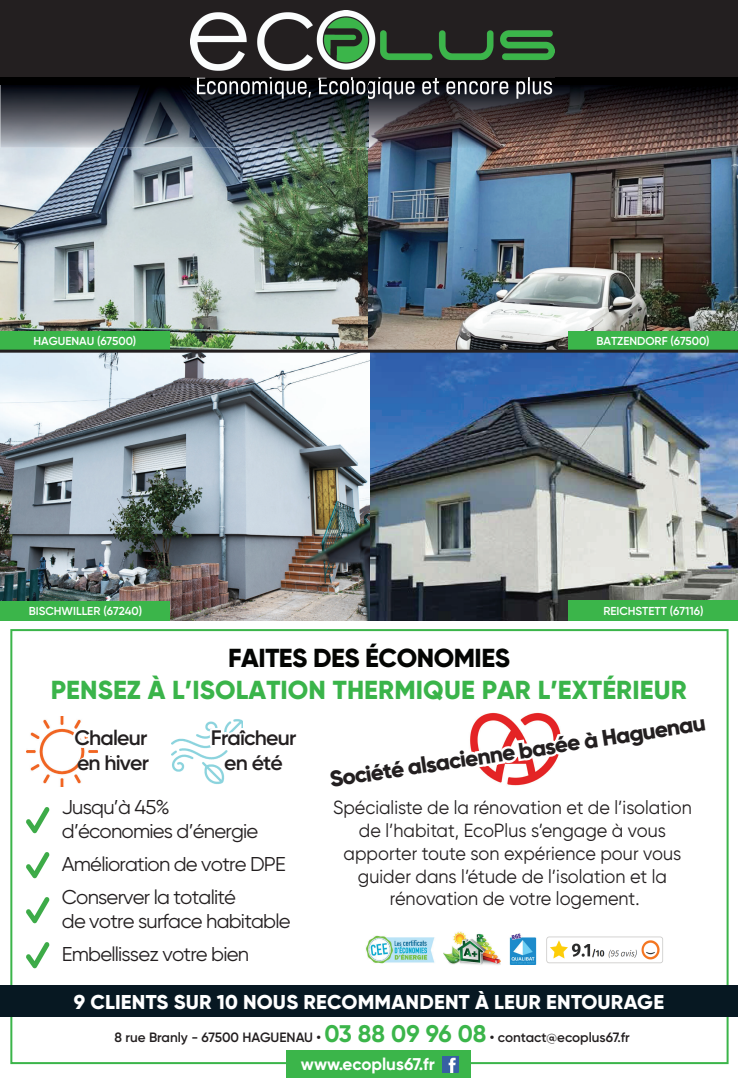
<style>
.page{position:relative;width:738px;height:1078px;background:#fff}
.page>*{position:absolute;margin:0;border:0;box-sizing:border-box;transform-origin:0 0}
.t1{font:800 26px "Gilroy";letter-spacing:.005em;color:#3ab44a}
.t2{font:800 26px "Gilroy";letter-spacing:-.02em;color:#040503}
.t3{font:800 22.5px "Gilroy";color:#231f20}
.t4{font:600 20.9px/25.1px "Gilroy";letter-spacing:-.04em;color:#231f20}
.t5{font:20px/24px "Gilroy";letter-spacing:-.04em;color:#231f20}
.t6{font:800 20px "Gilroy";letter-spacing:.01em;color:#fff}
.t7{font:19px/22.8px "Gilroy";color:#231f20;text-align:center;scale:.95 1}
.t8{font:700 17px "Gilroy";color:#fff}
.t9{font:600 13.5px "Gilroy";color:#231f20}
.t10{font:600 11.5px "Gilroy";letter-spacing:-.005em;color:#fff}
.s1{font-weight:700;font-size:24px;color:#3bb54a}
</style>
<div class="page">
<img style="left:369px;top:353px;width:368px;height:267px">
<img style="left:0;top:148px;width:368px;height:201px">
<img style="left:0;top:352px;width:369px;height:268px">
<img style="left:368px;top:85px;width:369px;height:264px">
<div style="left:0;top:0;width:737px;height:85px;background:#231f20"></div>
<img style="left:0;top:85px;width:368px;height:63px">
<svg style="left:10px;top:629px;width:718px;height:434px"></svg>
<img style="left:191px;top:11px;width:363px;height:71px">
<img style="left:191px;top:85px;width:363px;height:16px">
<img style="left:191px;top:80px;width:178px;height:5px">
<img style="left:368px;top:82px;width:186px;height:3px">
<div style="left:286px;top:1049px;width:184px;height:28px;background:#3bb54a"></div>
<img style="left:442px;top:1056px;width:16px;height:15px">
<img style="left:365px;top:933px;width:71px;height:31px">
<img style="left:443px;top:930px;width:57px;height:36px">
<img style="left:505px;top:932px;width:35px;height:31px">
<div style="left:0;top:985px;width:737px;height:31px;background:#071822"></div>
<div style="left:567px;top:331px;width:170px;height:20px;background:#3bb54a"></div>
<div style="left:0;top:331px;width:170px;height:20px;background:#3bb54a"></div>
<div style="left:0;top:600px;width:170px;height:20px;background:#3bb54a"></div>
<div style="left:568px;top:600px;width:169px;height:20px;background:#3bb54a"></div>
<img style="left:545px;top:936px;width:118px;height:27px">
<hr style="left:0;top:349px;width:737px;height:3px;background:#231f20">
<img style="left:465px;top:709px;width:99px;height:4px">
<svg style="left:324px;top:713px;width:385px;height:79px"></svg>
<svg style="left:26px;top:806px;width:24px;height:27px"></svg>
<svg style="left:26px;top:851px;width:24px;height:27px"></svg>
<svg style="left:26px;top:896px;width:24px;height:27px"></svg>
<img style="left:27px;top:716px;width:71px;height:70px">
<svg style="left:70px;top:725px;width:82px;height:57px"></svg>
<img style="left:172px;top:716px;width:71px;height:70px">
<svg style="left:207px;top:725px;width:93px;height:51px"></svg>
<svg style="left:26px;top:941px;width:24px;height:27px"></svg>
<p class="t10" style="left:34px;top:333px;width:104px">HAGUENAU (67500)</p>
<p class="t10" style="left:596px;top:333px;width:114px">BATZENDORF (67500)</p>
<p class="t10" style="left:29px;top:603px;width:115px">BISCHWILLER (67240)</p>
<p class="t10" style="left:603px;top:603px;width:101px">REICHSTETT (67116)</p>
<h1 class="t2" style="left:228px;top:641px;width:283px">FAITES DES ÉCONOMIES</h1>
<h1 class="t1" style="left:51px;top:673px;width:637px">PENSEZ À L’ISOLATION THERMIQUE PAR L’EXTÉRIEUR</h1>
<p class="t4" style="left:74px;top:725px;width:76px">Chaleur en hiver</p>
<p class="t4" style="left:80px;top:750px;width:63px">d’hiver</p>
<p class="t4" style="left:211px;top:725px;width:87px;text-align:center">Fraîcheur en été</p>
<p class="t4" style="left:229px;top:750px;width:50px">d’été</p>
<p class="t5" style="left:62px;top:794px;width:198px">Jusqu’à 45% d’économies d’énergie</p>
<p class="t5" style="left:62px;top:847px;width:225px;line-height:33px">Amélioration de votre DPE<br>Conserver la totalité</p>
<p class="t5" style="left:62px;top:908px;width:230px">de votre surface habitable</p>
<p class="t5" style="left:62px;top:941px;width:188px">Embellissez votre bien</p>
<p class="t3" style="left:327px;top:766px;width:381px;rotate:-9deg">Société alsacienne basée à Haguenau</p>
<p class="t7" style="left:333px;top:795px;width:379px">Spécialiste de la rénovation et de l’isolation de l’habitat, EcoPlus s’engage à vous apporter toute son expérience pour vous guider dans l’étude de l’isolation et la rénovation de votre logement.</p>
<p class="t6" style="left:74px;top:988px;width:591px">9 CLIENTS SUR 10 NOUS RECOMMANDENT À LEUR ENTOURAGE</p>
<p class="t9" style="left:114px;top:1028px;width:516px">8 rue Branly - 67500 HAGUENAU • <span class="s1">03 88 09 96 08</span> • contact@ecoplus67.fr</p>
<p class="t8" style="left:300px;top:1053px;width:135px">www.ecoplus67.fr</p>
</div>
